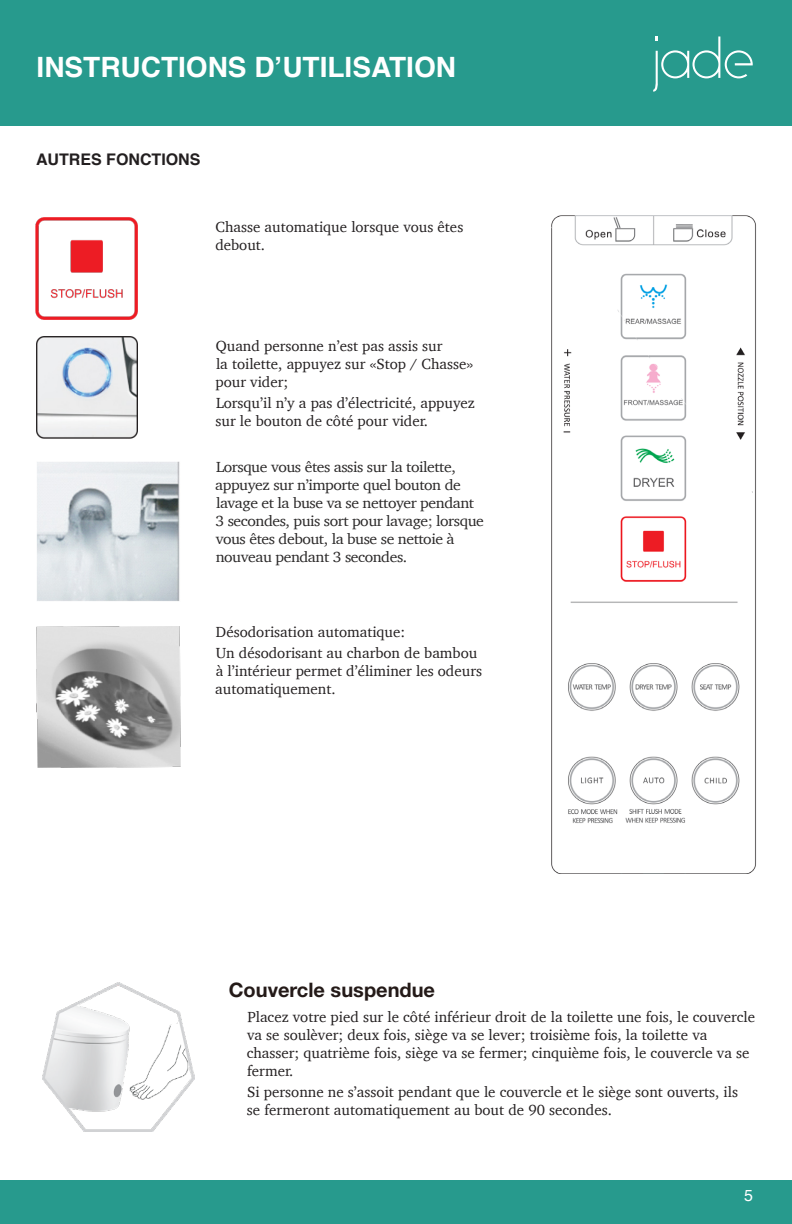
<style>
.page{position:relative;width:792px;height:1224px;background:#fff}
.page>*{position:absolute;margin:0;border:0;box-sizing:border-box;transform-origin:0 0}
.t1{font:700 28px "Helvetica";color:#fff}
.Button_names{font:700 20px "Helvetica Neue LT Std";color:#241a18}
.t2{font:700 16px "Helvetica";color:#231f20}
.t3{font:16px "Helvetica";color:#fff}
.Body_Text_NO_Tabs{font:15px/18px "Charter";color:#231f20}
.Body_Text_NO_Tabs-2{font:15px/18px "Charter";letter-spacing:-.03em;color:#2a2828;scale:1.05 1}
.s1{color:#484646}
</style>
<div class="page">
<div style="left:0;top:0;width:792px;height:126px;background:#279a8d"></div>
<div style="left:0;top:1180px;width:792px;height:44px;background:#279a8d"></div>
<svg style="left:653px;top:36px;width:100px;height:56px"></svg>
<img style="left:551px;top:216px;width:205px;height:658px">
<img style="left:42px;top:983px;width:153px;height:149px">
<img style="left:36px;top:217px;width:102px;height:102px">
<img style="left:36px;top:336px;width:101px;height:102px">
<img style="left:37px;top:462px;width:143px;height:139px">
<img style="left:36px;top:627px;width:144px;height:140px">
<p class="t1" style="left:37px;top:44px;width:421px">INSTRUCTIONS D’UTILISATION</p>
<p class="t2" style="left:36px;top:146px;width:166px">AUTRES FONCTIONS</p>
<p class="Body_Text_NO_Tabs" style="left:215px;top:218px;width:250px">Chasse automatique lorsque vous êtes debout.</p>
<p class="Body_Text_NO_Tabs" style="left:216px;top:336px;width:259px">Quand personne n’est pas assis sur<br>la toilette, appuyez sur «Stop / Chasse» pour vider;</p>
<p class="Body_Text_NO_Tabs" style="left:216px;top:394px;width:261px">Lorsqu’il n’y a pas d’électricité, appuyez sur le bouton de côté pour vider.</p>
<p class="Body_Text_NO_Tabs-2" style="left:215px;top:458px;width:257px">Lorsque vous êtes assis sur la toilette, appuyez sur n’importe quel bouton de lavage et la buse va se nettoyer pendant 3 secondes, puis sort pour lavage<span class="s1">;</span> lorsque vous êtes debout, la buse se nettoie à nouveau pendant 3 secondes.</p>
<p class="Body_Text_NO_Tabs" style="left:216px;top:622px;width:191px">Désodorisation automatique:</p>
<p class="Body_Text_NO_Tabs" style="left:215px;top:644px;width:268px">Un désodorisant au charbon de bambou à l’intérieur permet d’éliminer les odeurs automatiquement.</p>
<p class="Button_names" style="left:229px;top:978px;width:208px">Couvercle suspendue</p>
<p class="Body_Text_NO_Tabs" style="left:247px;top:1007px;width:510px">Placez votre pied sur le côté inférieur droit de la toilette une fois, le couvercle va se soulèver; deux fois, siège va se lever; troisième fois, la toilette va chasser; quatrième fois, siège va se fermer; cinquième fois, le couvercle va se fermer.</p>
<p class="Body_Text_NO_Tabs" style="left:247px;top:1083px;width:493px">Si personne ne s’assoit pendant que le couvercle et le siège sont ouverts, ils se fermeront automatiquement au bout de 90 secondes.</p>
<p class="t3" style="left:744px;top:1184px;width:10px">5</p>
</div>
